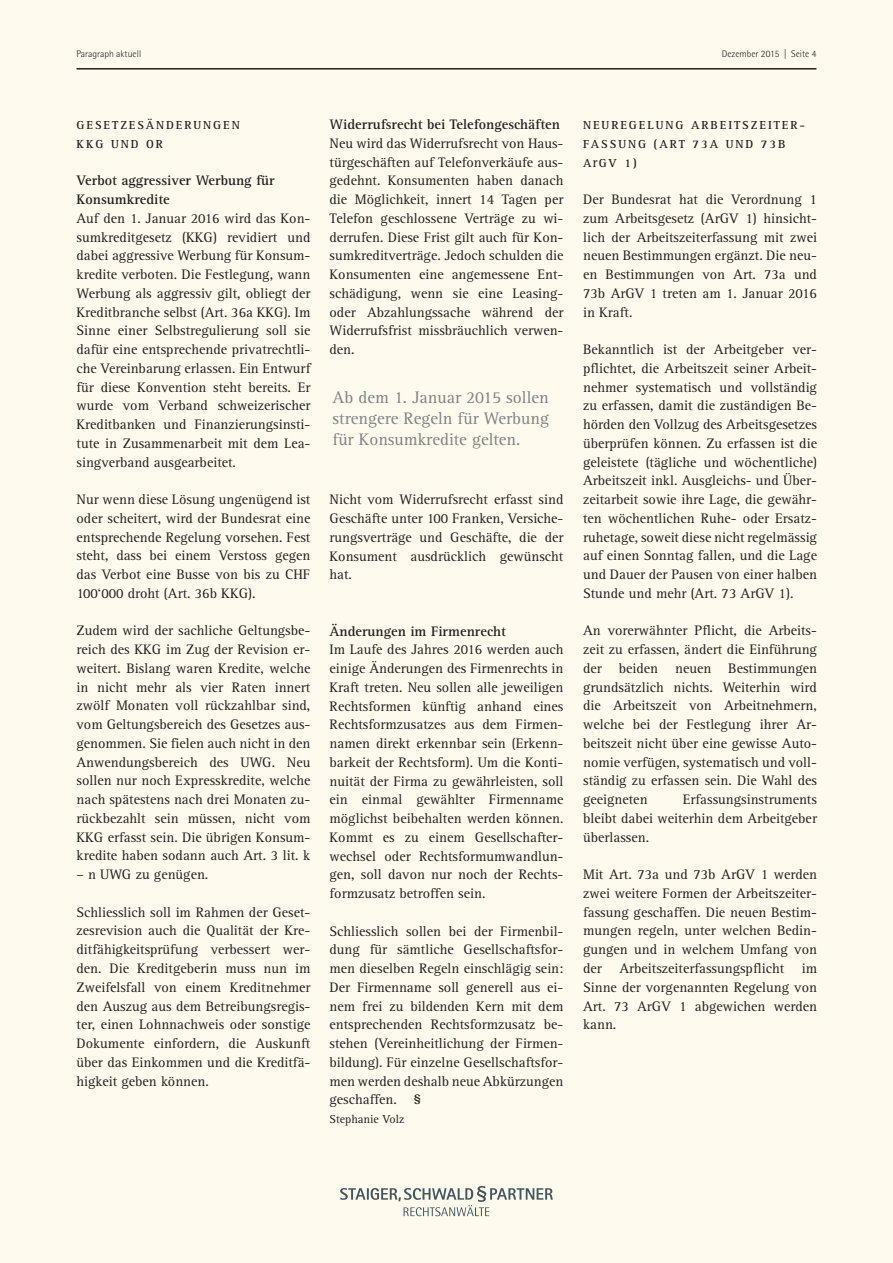
<style>
.page{position:relative;width:893px;height:1263px;background:#fefbee}
.page>*{position:absolute;margin:0;border:0;box-sizing:border-box;transform-origin:0 0}
.t1{font:17.25px/21px "Rotis Serif Pro";color:#808285;text-align:justify}
.t2{font:14.25px/18.8px "Rotis Serif Pro";color:#231f20;text-align:justify}
.t3{font:700 14.25px/18.8px "Rotis Serif Pro";color:#231f20}
.t4{font:700 12px/18.8px "Rotis Serif Pro";letter-spacing:.16em;color:#231f20}
.t5{font:12px "Rotis Serif Pro";color:#231f20}
.t6{font:300 9.75px "Rotis Semi Sans Pro";color:#231f20}
.s1{font-weight:700}
.s2{font-weight:400;font-size:14.25px}
</style>
<div class="page">
<svg style="left:340px;top:1186px;width:213px;height:30px"></svg>
<hr style="left:77px;top:68px;width:739px;height:2px;background:#231f20">
<p class="t6" style="left:77px;top:48px;width:66px">Paragraph aktuell</p>
<p class="t6" style="left:722px;top:48px;width:96px">Dezember 2015 | Seite 4</p>
<p class="t4" style="left:77px;top:116px;width:165px">GESETZESÄNDERUNGEN<br>KKG UND OR</p>
<p class="t3" style="left:77px;top:171px;width:200px">Verbot aggressiver Werbung für<br>Konsumkredite</p>
<p class="t2" style="left:77px;top:209px;width:235px">Auf den 1. Januar 2016 wird das Kon&shy;sumkreditgesetz (KKG) revidiert und dabei aggressive Werbung für Konsum&shy;kredite verboten. Die Festlegung, wann Werbung als aggressiv gilt, obliegt der Kreditbranche selbst (Art. 36a KKG). Im Sinne einer Selbstregulierung soll sie dafür eine entsprechende privatrechtli&shy;che Vereinbarung erlassen. Ein Entwurf für diese Konvention steht bereits. Er wurde vom Verband schweizerischer Kreditbanken und Finanzierungsinsti&shy;tute in Zusammenarbeit mit dem Lea&shy;singverband ausgearbeitet.</p>
<p class="t2" style="left:77px;top:490px;width:235px">Nur wenn diese Lösung ungenügend ist oder scheitert, wird der Bundesrat eine entsprechende Regelung vorsehen. Fest steht, dass bei einem Verstoss gegen das Verbot eine Busse von bis zu CHF 100‘000 droht (Art. 36b KKG).</p>
<p class="t2" style="left:77px;top:621px;width:235px">Zudem wird der sachliche Geltungsbe&shy;reich des KKG im Zug der Revision er&shy;weitert. Bislang waren Kredite, welche in nicht mehr als vier Raten innert zwölf Monaten voll rückzahlbar sind, vom Geltungsbereich des Gesetzes aus&shy;genommen. Sie fielen auch nicht in den Anwendungsbereich des UWG. Neu sollen nur noch Expresskredite, welche nach spätestens nach drei Monaten zu&shy;rückbezahlt sein müssen, nicht vom KKG erfasst sein. Die übrigen Konsum&shy;kredite haben sodann auch Art. 3 lit. k</p>
<p class="t2" style="left:77px;top:865px;width:133px">– n UWG zu genügen.</p>
<p class="t2" style="left:77px;top:903px;width:235px">Schliesslich soll im Rahmen der Geset&shy;zesrevision auch die Qualität der Kre&shy;ditfähigkeitsprüfung verbessert wer&shy;den. Die Kreditgeberin muss nun im Zweifelsfall von einem Kreditnehmer den Auszug aus dem Betreibungsregis&shy;ter, einen Lohnnachweis oder sonstige Dokumente einfordern, die Auskunft über das Einkommen und die Kreditfä&shy;higkeit geben können.</p>
<p class="t3" style="left:330px;top:115px;width:232px">Widerrufsrecht bei Telefongeschäften</p>
<p class="t2" style="left:330px;top:134px;width:235px">Neu wird das Widerrufsrecht von Haus&shy;türgeschäften auf Telefonverkäufe aus&shy;gedehnt. Konsumenten haben danach die Möglichkeit, innert 14 Tagen per Telefon geschlossene Verträge zu wi&shy;derrufen. Diese Frist gilt auch für Kon&shy;sumkreditverträge. Jedoch schulden die Konsumenten eine angemessene Ent&shy;schädigung, wenn sie eine Leasing&shy;oder Abzahlungssache während der Widerrufsfrist missbräuchlich verwen&shy;den.</p>
<p class="t1" style="left:333px;top:387px;width:218px">Ab dem 1. Januar 2015 sollen strengere Regeln für Werbung für Konsumkredite gelten.</p>
<p class="t2" style="left:330px;top:490px;width:235px">Nicht vom Widerrufsrecht erfasst sind Geschäfte unter 100 Franken, Versiche&shy;rungsverträge und Geschäfte, die der Konsument ausdrücklich gewünscht hat.</p>
<p class="t3" style="left:330px;top:621px;width:178px">Änderungen im Firmenrecht</p>
<p class="t2" style="left:330px;top:640px;width:235px">Im Laufe des Jahres 2016 werden auch einige Änderungen des Firmenrechts in Kraft treten. Neu sollen alle jeweiligen Rechtsformen künftig anhand eines Rechtsformzusatzes aus dem Firmen&shy;namen direkt erkennbar sein (Erkenn&shy;barkeit der Rechtsform). Um die Konti&shy;nuität der Firma zu gewährleisten, soll ein einmal gewählter Firmenname möglichst beibehalten werden können.<br>Kommt es zu einem Gesellschafter&shy;wechsel oder Rechtsformumwandlun&shy;gen, soll davon nur noch der Rechts&shy;formzusatz betroffen sein.</p>
<p class="t2" style="left:330px;top:921px;width:235px">Schliesslich sollen bei der Firmenbil&shy;dung für sämtliche Gesellschaftsfor&shy;men dieselben Regeln einschlägig sein:<br>Der Firmenname soll generell aus ei&shy;nem frei zu bildenden Kern mit dem entsprechenden Rechtsformzusatz be&shy;stehen (Vereinheitlichung der Firmen&shy;bildung). Für einzelne Gesellschaftsfor&shy;men werden deshalb neue Abkürzungen geschaffen. <span class="s1">§</span></p>
<p class="t5" style="left:330px;top:1112px;width:76px">Stephanie Volz</p>
<p class="t4" style="left:583px;top:116px;width:223px">NEUREGELUNG ARBEITSZEITER-<br>FASSUNG (ART 73A UND 73B<br>A<span class="s2">r</span>GV 1)</p>
<p class="t2" style="left:583px;top:190px;width:235px">Der Bundesrat hat die Verordnung 1 zum Arbeitsgesetz (ArGV 1) hinsicht&shy;lich der Arbeitszeiterfassung mit zwei neuen Bestimmungen ergänzt. Die neu&shy;en Bestimmungen von Art. 73a und 73b ArGV 1 treten am 1. Januar 2016 in Kraft.</p>
<p class="t2" style="left:583px;top:340px;width:235px">Bekanntlich ist der Arbeitgeber ver&shy;pflichtet, die Arbeitszeit seiner Arbeit&shy;nehmer systematisch und vollständig zu erfassen, damit die zuständigen Be&shy;hörden den Vollzug des Arbeitsgesetzes überprüfen können. Zu erfassen ist die geleistete (tägliche und wöchentliche)<br>Arbeitszeit inkl. Ausgleichs- und Über&shy;zeitarbeit sowie ihre Lage, die gewähr&shy;ten wöchentlichen Ruhe- oder Ersatz&shy;ruhetage, soweit diese nicht regelmässig auf einen Sonntag fallen, und die Lage und Dauer der Pausen von einer halben Stunde und mehr (Art. 73 ArGV 1).</p>
<p class="t2" style="left:583px;top:621px;width:235px">An vorerwähnter Pflicht, die Arbeits&shy;zeit zu erfassen, ändert die Einführung der beiden neuen Bestimmungen grundsätzlich nichts. Weiterhin wird die Arbeitszeit von Arbeitnehmern, welche bei der Festlegung ihrer Ar&shy;beitszeit nicht über eine gewisse Auto&shy;nomie verfügen, systematisch und voll&shy;ständig zu erfassen sein. Die Wahl des geeigneten</p>
<p class="t2" style="left:583px;top:790px;width:235px;text-indent:100px">Erfassungsinstruments bleibt dabei weiterhin dem Arbeitgeber überlassen.</p>
<p class="t2" style="left:583px;top:865px;width:235px">Mit Art. 73a und 73b ArGV 1 werden zwei weitere Formen der Arbeitszeiter&shy;fassung geschaffen. Die neuen Bestim&shy;mungen regeln, unter welchen Bedin&shy;gungen und in welchem Umfang von der Arbeitszeiterfassungspflicht im Sinne der vorgenannten Regelung von Art. 73 ArGV 1 abgewichen werden kann.</p>
</div>
